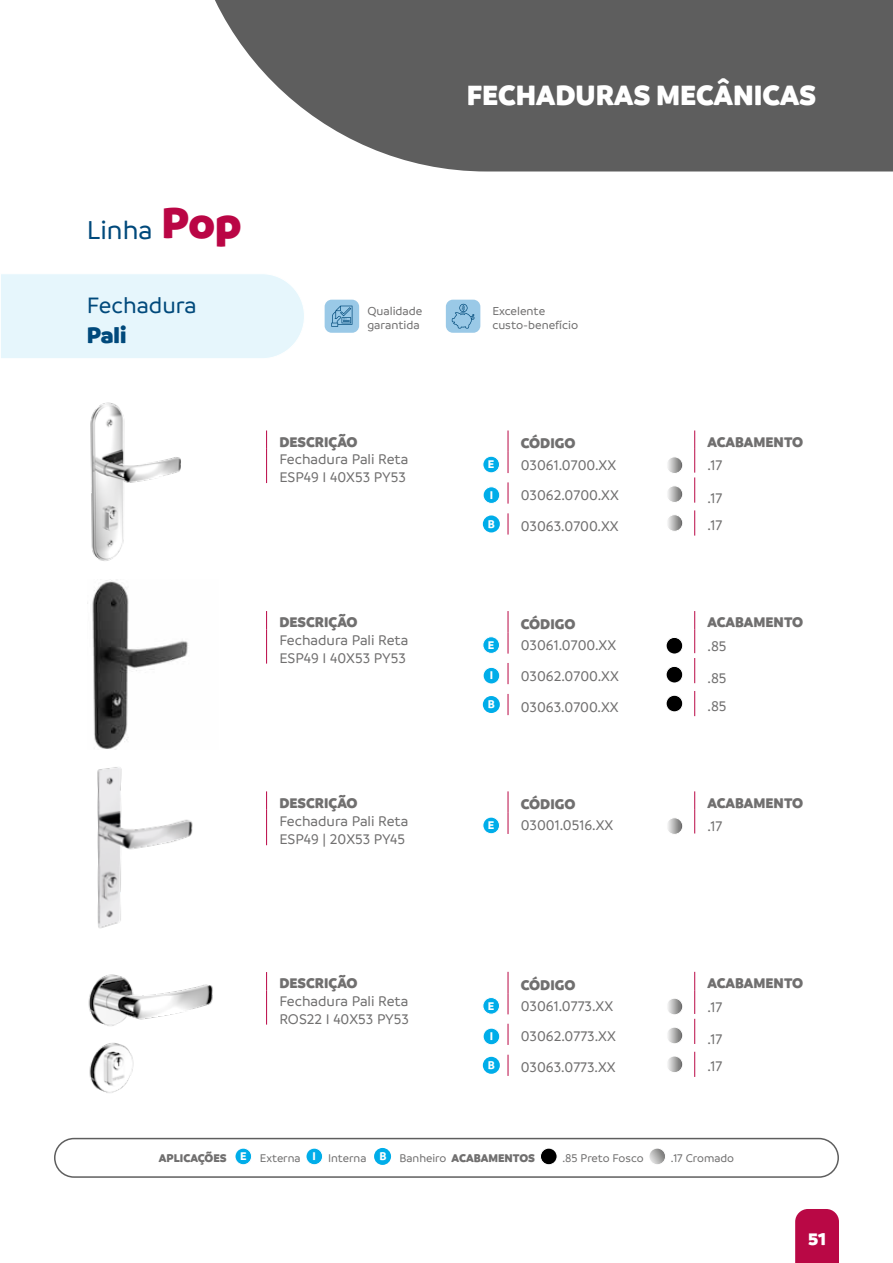
<style>
.page{position:relative;width:893px;height:1263px;background:#fff}
.page>*{position:absolute;margin:0;border:0;box-sizing:border-box;transform-origin:0 0}
.t1{font:900 30px "Branding SF";color:#fff}
.t2{font:500 27.75px "Branding SF";color:#00497b}
.t3{font:500 24px "Branding SF";color:#00497b}
.t4{font:900 24px "Branding SF";color:#00497b}
.t5{font:900 18px "Branding SF";color:#fff}
.t6{font:500 15px/18px "Branding SF";color:#706f6f}
.t7{font:900 15px "Branding SF";color:#706f6f}
.t8{font:500 12.45px/13.6px "Branding SF";color:#706f6f}
.t9{font:500 12px "Branding SF";color:#706f6f}
.t10{font:700 12px "Branding SF";color:#fff}
.s1{font-weight:900;font-size:46.05px;color:#ba0645}
.s2{font-weight:900}
.s3{font-weight:700;color:#fff}
</style>
<div class="page">
<div style="left:795px;top:1209px;width:44px;height:54px;background:#b90845"></div>
<svg style="left:215px;top:0;width:678px;height:171px;background:#707070"></svg>
<div style="left:54px;top:1138px;width:785px;height:40px;border:2px solid #5e5e5e;border-radius:19px"></div>
<div style="left:1px;top:274px;width:303px;height:84px;background:#e6f6fc"></div>
<svg style="left:666px;top:457px;width:17px;height:16px"></svg>
<div style="left:666px;top:457px;width:17px;height:17px;border:1px solid #fff;border-radius:50%"></div>
<div style="left:666px;top:637px;width:17px;height:17px;background:#000;border-radius:50%"></div>
<div style="left:666px;top:637px;width:17px;height:17px;border:1px solid #fff;border-radius:50%"></div>
<svg style="left:666px;top:818px;width:17px;height:16px"></svg>
<div style="left:666px;top:817px;width:17px;height:17px;border:1px solid #fff;border-radius:50%"></div>
<svg style="left:666px;top:486px;width:17px;height:16px"></svg>
<div style="left:666px;top:486px;width:17px;height:17px;border:1px solid #fff;border-radius:50%"></div>
<div style="left:666px;top:666px;width:17px;height:17px;background:#000;border-radius:50%"></div>
<div style="left:666px;top:666px;width:17px;height:17px;border:1px solid #fff;border-radius:50%"></div>
<svg style="left:666px;top:515px;width:17px;height:16px"></svg>
<div style="left:666px;top:514px;width:17px;height:17px;border:1px solid #fff;border-radius:50%"></div>
<div style="left:666px;top:695px;width:17px;height:17px;background:#000;border-radius:50%"></div>
<div style="left:666px;top:695px;width:17px;height:17px;border:1px solid #fff;border-radius:50%"></div>
<svg style="left:266px;top:430px;width:1px;height:19px"></svg>
<hr style="left:266px;top:449px;width:1px;height:34px;background:#ba0645">
<svg style="left:266px;top:611px;width:1px;height:18px"></svg>
<hr style="left:266px;top:629px;width:1px;height:35px;background:#ba0645">
<svg style="left:266px;top:791px;width:1px;height:19px"></svg>
<hr style="left:266px;top:810px;width:1px;height:35px;background:#ba0645">
<svg style="left:508px;top:430px;width:1px;height:43px"></svg>
<svg style="left:508px;top:611px;width:1px;height:43px"></svg>
<svg style="left:508px;top:791px;width:1px;height:43px"></svg>
<svg style="left:508px;top:482px;width:1px;height:22px"></svg>
<svg style="left:508px;top:663px;width:1px;height:21px"></svg>
<svg style="left:508px;top:513px;width:1px;height:22px"></svg>
<svg style="left:508px;top:694px;width:1px;height:21px"></svg>
<svg style="left:694px;top:791px;width:1px;height:42px"></svg>
<div style="left:483px;top:456px;width:16px;height:17px;background:#00ade9;border-radius:50%"></div>
<div style="left:483px;top:456px;width:17px;height:17px;border:1px solid #fff;border-radius:50%"></div>
<div style="left:483px;top:637px;width:16px;height:16px;background:#00ade9;border-radius:50%"></div>
<div style="left:483px;top:636px;width:17px;height:17px;border:1px solid #fff;border-radius:50%"></div>
<div style="left:483px;top:817px;width:16px;height:17px;background:#00ade9;border-radius:50%"></div>
<div style="left:483px;top:817px;width:17px;height:17px;border:1px solid #fff;border-radius:50%"></div>
<div style="left:483px;top:515px;width:17px;height:17px;background:#00ade9;border-radius:50%"></div>
<div style="left:483px;top:696px;width:17px;height:17px;background:#00ade9;border-radius:50%"></div>
<div style="left:483px;top:487px;width:17px;height:16px;background:#00ade9;border-radius:50%"></div>
<div style="left:483px;top:487px;width:17px;height:17px;border:1px solid #fff;border-radius:50%"></div>
<div style="left:483px;top:667px;width:17px;height:17px;background:#00ade9;border-radius:50%"></div>
<div style="left:483px;top:667px;width:17px;height:17px;border:1px solid #fff;border-radius:50%"></div>
<svg style="left:694px;top:430px;width:1px;height:73px"></svg>
<svg style="left:694px;top:611px;width:1px;height:72px"></svg>
<svg style="left:694px;top:510px;width:1px;height:26px"></svg>
<svg style="left:694px;top:691px;width:1px;height:25px"></svg>
<div style="left:374px;top:1148px;width:17px;height:17px;background:#00ade9;border-radius:50%"></div>
<div style="left:235px;top:1148px;width:17px;height:17px;background:#00ade9;border-radius:50%"></div>
<div style="left:235px;top:1148px;width:17px;height:17px;border:1px solid #fff;border-radius:50%"></div>
<div style="left:306px;top:1148px;width:17px;height:17px;background:#00ade9;border-radius:50%"></div>
<div style="left:306px;top:1148px;width:17px;height:17px;border:1px solid #fff;border-radius:50%"></div>
<svg style="left:649px;top:1148px;width:17px;height:17px"></svg>
<div style="left:649px;top:1148px;width:17px;height:17px;border:1px solid #fff;border-radius:50%"></div>
<div style="left:540px;top:1148px;width:17px;height:17px;background:#000;border-radius:50%"></div>
<div style="left:540px;top:1148px;width:17px;height:17px;border:1px solid #fff;border-radius:50%"></div>
<svg style="left:666px;top:998px;width:17px;height:17px"></svg>
<div style="left:666px;top:998px;width:17px;height:17px;border:1px solid #fff;border-radius:50%"></div>
<svg style="left:666px;top:1027px;width:17px;height:17px"></svg>
<div style="left:666px;top:1027px;width:17px;height:17px;border:1px solid #fff;border-radius:50%"></div>
<svg style="left:666px;top:1056px;width:17px;height:17px"></svg>
<div style="left:666px;top:1056px;width:17px;height:17px;border:1px solid #fff;border-radius:50%"></div>
<svg style="left:266px;top:972px;width:1px;height:18px"></svg>
<hr style="left:266px;top:990px;width:1px;height:34px;background:#ba0645">
<svg style="left:508px;top:972px;width:1px;height:42px"></svg>
<svg style="left:508px;top:1024px;width:1px;height:21px"></svg>
<svg style="left:508px;top:1055px;width:1px;height:21px"></svg>
<div style="left:483px;top:997px;width:16px;height:17px;background:#00ade9;border-radius:50%"></div>
<div style="left:483px;top:997px;width:17px;height:17px;border:1px solid #fff;border-radius:50%"></div>
<div style="left:483px;top:1057px;width:17px;height:17px;background:#00ade9;border-radius:50%"></div>
<div style="left:483px;top:1028px;width:17px;height:17px;background:#00ade9;border-radius:50%"></div>
<div style="left:483px;top:1028px;width:17px;height:17px;border:1px solid #fff;border-radius:50%"></div>
<svg style="left:694px;top:972px;width:1px;height:72px"></svg>
<svg style="left:694px;top:1052px;width:1px;height:25px"></svg>
<img style="left:97px;top:767px;width:96px;height:162px">
<img style="left:90px;top:402px;width:91px;height:159px">
<img style="left:87px;top:580px;width:101px;height:170px">
<div style="left:325px;top:300px;width:34px;height:33px;background:#9ac9e7;border-radius:7px"></div>
<div style="left:446px;top:300px;width:34px;height:33px;background:#9ac9e7;border-radius:7px"></div>
<svg style="left:331px;top:306px;width:21px;height:21px"></svg>
<svg style="left:452px;top:304px;width:23px;height:25px"></svg>
<img style="left:88px;top:974px;width:125px;height:119px">
<h1 class="t1" style="left:467px;top:77px;width:351px">FECHADURAS MECÂNICAS</h1>
<h2 class="t2" style="left:87px;top:215px;width:156px">Linha <span class="s1">Pop</span></h2>
<h3 class="t3" style="left:87px;top:292px;width:111px">Fechadura</h3>
<h3 class="t4" style="left:87px;top:320px;width:41px">Pali</h3>
<p class="t8" style="left:367px;top:304px;width:56px">Qualidade garantida</p>
<p class="t8" style="left:492px;top:304px;width:87px">Excelente custo-benefício</p>
<p class="t7" style="left:279px;top:433px;width:80px">DESCRIÇÃO</p>
<p class="t6" style="left:279px;top:450px;width:130px">Fechadura Pali Reta<br>ESP49 I 40X53 PY53</p>
<p class="t7" style="left:279px;top:613px;width:80px">DESCRIÇÃO</p>
<p class="t6" style="left:279px;top:631px;width:130px">Fechadura Pali Reta<br>ESP49 I 40X53 PY53</p>
<p class="t7" style="left:279px;top:794px;width:80px">DESCRIÇÃO</p>
<p class="t6" style="left:279px;top:812px;width:130px">Fechadura Pali Reta<br>ESP49 | 20X53 PY45</p>
<p class="t10" style="left:488px;top:458px;width:8px">E</p>
<p class="t10" style="left:490px;top:488px;width:5px">I</p>
<p class="t10" style="left:488px;top:517px;width:9px">B</p>
<p class="t7" style="left:521px;top:434px;width:56px">CÓDIGO</p>
<p class="t6" style="left:521px;top:456px;width:97px">03061.0700.XX</p>
<p class="t6" style="left:521px;top:486px;width:100px">03062.0700.XX</p>
<p class="t6" style="left:521px;top:517px;width:99px">03063.0700.XX</p>
<p class="t10" style="left:488px;top:638px;width:8px">E</p>
<p class="t10" style="left:490px;top:668px;width:5px">I</p>
<p class="t10" style="left:488px;top:697px;width:9px">B</p>
<p class="t7" style="left:521px;top:615px;width:56px">CÓDIGO</p>
<p class="t6" style="left:521px;top:636px;width:97px">03061.0700.XX</p>
<p class="t6" style="left:521px;top:667px;width:100px">03062.0700.XX</p>
<p class="t6" style="left:521px;top:698px;width:99px">03063.0700.XX</p>
<p class="t10" style="left:488px;top:818px;width:8px">E</p>
<p class="t7" style="left:521px;top:795px;width:56px">CÓDIGO</p>
<p class="t6" style="left:521px;top:817px;width:94px">03001.0516.XX</p>
<p class="t7" style="left:707px;top:433px;width:97px">ACABAMENTO</p>
<p class="t6" style="left:707px;top:457px;width:16px">.17</p>
<p class="t6" style="left:707px;top:489px;width:16px">.17</p>
<p class="t6" style="left:707px;top:516px;width:16px">.17</p>
<p class="t7" style="left:707px;top:613px;width:97px">ACABAMENTO</p>
<p class="t6" style="left:707px;top:637px;width:21px">.85</p>
<p class="t6" style="left:707px;top:669px;width:21px">.85</p>
<p class="t6" style="left:707px;top:697px;width:21px">.85</p>
<p class="t7" style="left:707px;top:794px;width:97px">ACABAMENTO</p>
<p class="t6" style="left:707px;top:817px;width:16px">.17</p>
<p class="t7" style="left:279px;top:974px;width:80px">DESCRIÇÃO</p>
<p class="t6" style="left:279px;top:992px;width:131px">Fechadura Pali Reta<br>ROS22 I 40X53 PY53</p>
<p class="t7" style="left:521px;top:976px;width:56px">CÓDIGO</p>
<p class="t6" style="left:521px;top:991px;width:97px;line-height:30.8px">03061.0773.XX<br>03062.0773.XX<br>03063.0773.XX</p>
<p class="t7" style="left:707px;top:974px;width:97px">ACABAMENTO</p>
<p class="t10" style="left:488px;top:999px;width:8px">E</p>
<p class="t6" style="left:707px;top:998px;width:16px">.17</p>
<p class="t10" style="left:490px;top:1029px;width:5px">I</p>
<p class="t6" style="left:707px;top:1025px;width:16px;line-height:27.5px">.17 .17</p>
<p class="t10" style="left:488px;top:1058px;width:9px">B</p>
<p class="t9" style="left:159px;top:1152px;width:378px"><span class="s2">APLICAÇÕES</span> <span class="s3">E</span> Externa <sup>I</sup> Interna <sup>B</sup> Banheiro <span class="s2">ACABAMENTOS</span></p>
<p class="t9" style="left:562px;top:1152px;width:83px">.85 Preto Fosco</p>
<p class="t9" style="left:671px;top:1152px;width:65px">.17 Cromado</p>
<p class="t5" style="left:808px;top:1228px;width:20px">51</p>
</div>
